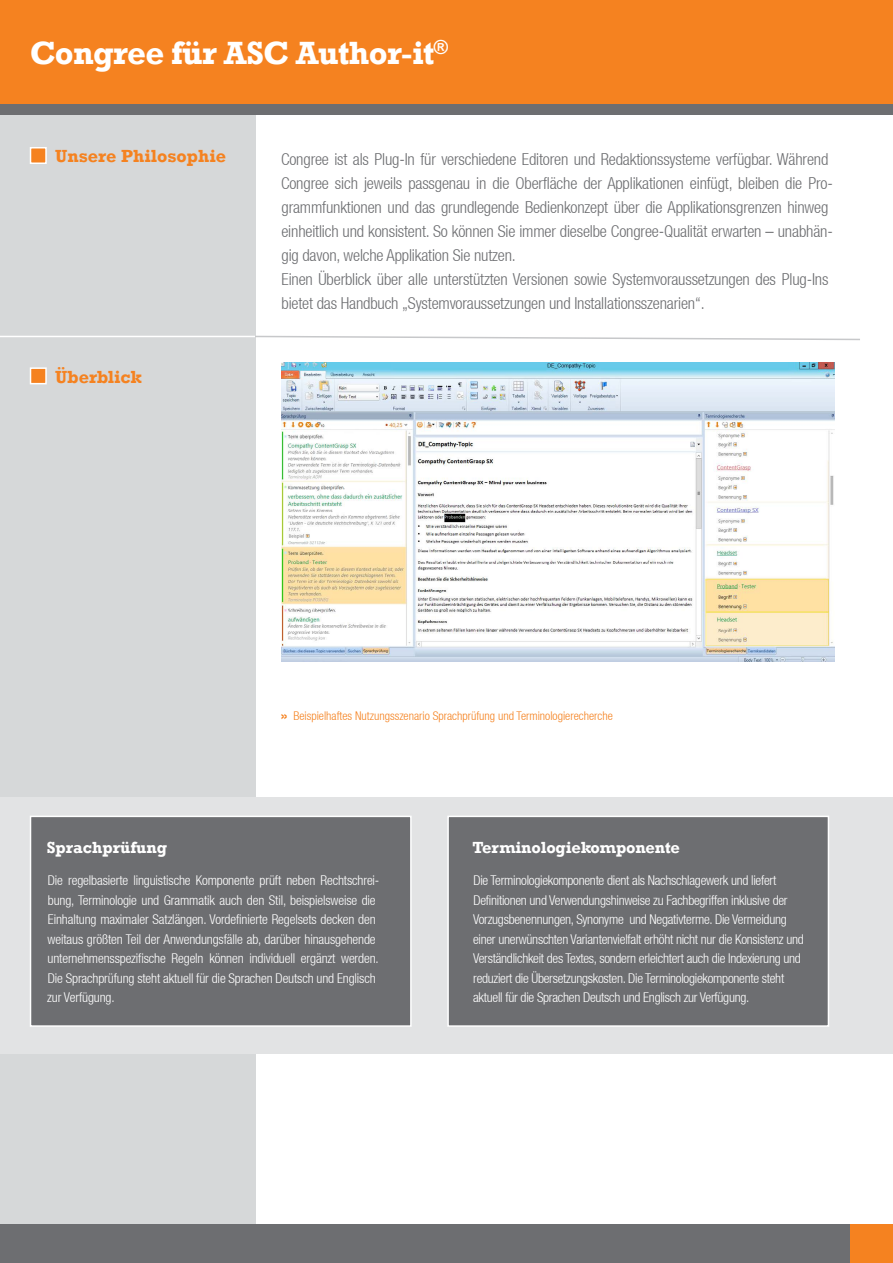
<style>
.page{position:relative;width:893px;height:1263px;background:#fff}
.page>*{position:absolute;margin:0;border:0;box-sizing:border-box;transform-origin:0 0}
.t1{font:700 33px "Rockwell";letter-spacing:-.02em;color:#fff}
.t2{font:700 18px "Rockwell";color:#f58220}
.t3{font:300 condensed 16.5px/24px "Helvetica Neue LT";letter-spacing:-.01em;color:#6d6e71}
.t4{font:700 16.5px "Rockwell";letter-spacing:-.01em;color:#fff}
.t5{font:300 condensed 13.5px/19.5px "Helvetica Neue LT";letter-spacing:-.02em;color:#fff}
.t6{font:300 condensed 12px "Helvetica Neue LT";color:#f58220}
.s1{font-family:"Helvetica Neue";font-weight:700;font-stretch:expanded}
</style>
<div class="page">
<div style="left:0;top:102px;width:255px;height:1161px;background:#d6d8d9"></div>
<div style="left:0;top:1225px;width:893px;height:38px;background:#6d6e71"></div>
<div style="left:850px;top:1225px;width:43px;height:38px;background:#f58220"></div>
<div style="left:30px;top:147px;width:17px;height:17px;background:#f58220;border:2px solid #fff"></div>
<div style="left:0;top:0;width:893px;height:109px;background:#f58220"></div>
<div style="left:0;top:104px;width:893px;height:10px;background:#6d6e71"></div>
<div style="left:30px;top:367px;width:17px;height:17px;background:#f58220;border:2px solid #fff"></div>
<img style="left:281px;top:363px;width:553px;height:298px">
<hr style="left:0;top:336px;width:255px;height:1px;background:#fff">
<svg style="left:254px;top:335px;width:606px;height:6px"></svg>
<div style="left:0;top:797px;width:893px;height:257px;background:#e2e3e4"></div>
<div style="left:30px;top:816px;width:382px;height:211px;background:#6d6e71;border:2px solid #fff"></div>
<div style="left:447px;top:816px;width:382px;height:211px;background:#6d6e71;border:2px solid #fff"></div>
<h1 class="t1" style="left:30px;top:33px;width:420px">Congree für ASC Author-it<sup>®</sup></h1>
<h2 class="t2" style="left:55px;top:145px;width:172px">Unsere Philosophie</h2>
<h2 class="t2" style="left:55px;top:366px;width:88px">Überblick</h2>
<p class="t3" style="left:281px;top:147px;width:553px">Congree ist als Plug-In für verschiedene Editoren und Redaktionssysteme verfügbar. Während Congree sich jeweils passgenau in die Oberfläche der Applikationen einfügt, bleiben die Pro&shy;grammfunktionen und das grundlegende Bedienkonzept über die Applikationsgrenzen hinweg einheitlich und konsistent. So können Sie immer dieselbe Congree-Qualität erwarten – unabhän&shy;gig davon, welche Applikation Sie nutzen.<br>Einen Überblick über alle unterstützten Versionen sowie Systemvoraussetzungen des Plug-Ins bietet das Handbuch „Systemvoraussetzungen und Installationsszenarien“.</p>
<p class="t6" style="left:281px;top:708px;width:334px"><span class="s1">»</span> Beispielhaftes Nutzungsszenario Sprachprüfung und Terminologierecherche</p>
<p class="t4" style="left:47px;top:837px;width:122px">Sprachprüfung</p>
<p class="t4" style="left:472px;top:837px;width:209px">Terminologiekomponente</p>
<p class="t5" style="left:47px;top:871px;width:334px">Die regelbasierte linguistische Komponente prüft neben Rechtschrei&shy;bung, Terminologie und Grammatik auch den Stil, beispielsweise die Einhaltung maximaler Satzlängen. Vordefinierte Regelsets decken den weitaus größten Teil der Anwendungsfälle ab, darüber hinausgehende unternehmensspezifische Regeln können individuell ergänzt werden.<br>Die Sprachprüfung steht aktuell für die Sprachen Deutsch und Englisch zur Verfügung.</p>
<p class="t5" style="left:473px;top:871px;width:332px">Die Terminologiekomponente dient als Nachschlagewerk und liefert Definitionen und Verwendungshinweise zu Fachbegriffen inklusive der Vorzugsbenennungen, Synonyme und Negativterme. Die Vermeidung einer unerwünschten Variantenvielfalt erhöht nicht nur die Konsistenz und Verständlichkeit des Textes, sondern erleichtert auch die Indexierung und reduziert die Übersetzungskosten. Die Terminologiekomponente steht aktuell für die Sprachen Deutsch und Englisch zur Verfügung.</p>
</div>
